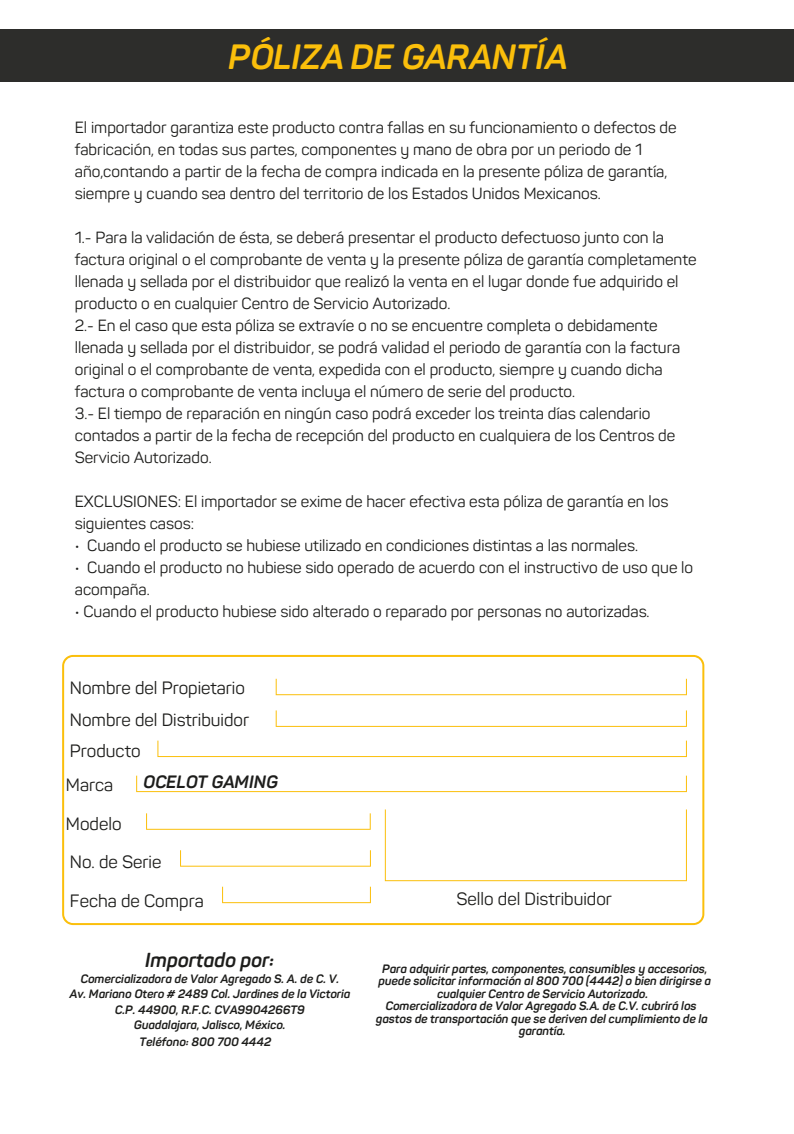
<style>
.page{position:relative;width:794px;height:1134px;background:#fff}
.page>*{position:absolute;margin:0;border:0;box-sizing:border-box;transform-origin:0 0}
.t1{font:italic 700 34.8px "Panton";color:#fbbf0b}
.t2{font:italic 700 20px "Panton";color:#1d1d1b}
.t3{font:17.6px/31.2px "Panton";color:#1d1d1b}
.t4{font:italic 700 17.6px "Panton";color:#1d1d1b}
.t5{font:16px/22px "Panton";color:#1d1d1b}
.t6{font:italic 700 12px/12.4px "Panton";color:#1d1d1b;text-align:center}
</style>
<div class="page">
<div style="left:0;top:29px;width:794px;height:52px;background:#2d2d2b"></div>
<svg style="left:62px;top:655px;width:642px;height:270px"></svg>
<svg style="left:276px;top:679px;width:411px;height:16px"></svg>
<svg style="left:276px;top:710px;width:411px;height:17px"></svg>
<svg style="left:157px;top:741px;width:530px;height:16px"></svg>
<svg style="left:136px;top:776px;width:551px;height:16px"></svg>
<svg style="left:180px;top:850px;width:191px;height:17px"></svg>
<svg style="left:222px;top:887px;width:149px;height:16px"></svg>
<svg style="left:146px;top:813px;width:225px;height:17px"></svg>
<svg style="left:385px;top:809px;width:302px;height:72px"></svg>
<h1 class="t1" style="left:228px;top:35px;width:341px">PÓLIZA DE GARANTÍA</h1>
<p class="t5" style="left:75px;top:116px;width:603px">El importador garantiza este producto contra fallas en su funcionamiento o defectos de fabricación, en todas sus partes, componentes y mano de obra por un periodo de 1 año,contando a partir de la fecha de compra indicada en la presente póliza de garantía, siempre y cuando sea dentro del territorio de los Estados Unidos Mexicanos.</p>
<p class="t5" style="left:75px;top:226px;width:623px">1.- Para la validación de ésta, se deberá presentar el producto defectuoso junto con la factura original o el comprobante de venta y la presente póliza de garantía completamente llenada y sellada por el distribuidor que realizó la venta en el lugar donde fue adquirido el producto o en cualquier Centro de Servicio Autorizado.<br>2.- En el caso que esta póliza se extravíe o no se encuentre completa o debidamente llenada y sellada por el distribuidor, se podrá validad el periodo de garantía con la factura original o el comprobante de venta, expedida con el producto, siempre y cuando dicha factura o comprobante de venta incluya el número de serie del producto.<br>3.- El tiempo de reparación en ningún caso podrá exceder los treinta días calendario contados a partir de la fecha de recepción del producto en cualquiera de los Centros de Servicio Autorizado.</p>
<p class="t5" style="left:75px;top:490px;width:595px">EXCLUSIONES: El importador se exime de hacer efectiva esta póliza de garantía en los siguientes casos:</p>
<p class="t5" style="left:75px;top:534px;width:564px">• Cuando el producto se hubiese utilizado en condiciones distintas a las normales.</p>
<p class="t5" style="left:75px;top:556px;width:620px">• Cuando el producto no hubiese sido operado de acuerdo con el instructivo de uso que lo acompaña.</p>
<p class="t5" style="left:75px;top:600px;width:576px">• Cuando el producto hubiese sido alterado o reparado por personas no autorizadas.</p>
<p class="t3" style="left:70px;top:672px;width:181px">Nombre del Propietario<br>Nombre del Distribuidor<br>Producto</p>
<p class="t3" style="left:66px;top:766px;width:97px;line-height:38px">Marca<br>Modelo<br>No. de Serie</p>
<p class="t3" style="left:70px;top:885px;width:135px">Fecha de Compra</p>
<p class="t3" style="left:456px;top:883px;width:157px">Sello del Distribuidor</p>
<p class="t4" style="left:143px;top:771px;width:136px">OCELOT GAMING</p>
<p class="t2" style="left:145px;top:947px;width:131px">Importado por:</p>
<p class="t6" style="left:69px;top:970px;width:282px;line-height:15.6px">Comercializadora de Valor Agregado S. A. de C. V.<br>Av. Mariano Otero # 2489 Col. Jardines de la Victoria C.P. 44900, R.F.C. CVA9904266T9<br>Guadalajara, Jalisco, México.</p>
<p class="t6" style="left:139px;top:1035px;width:133px">Teléfono: 800 700 4442</p>
<p class="t6" style="left:376px;top:962px;width:336px">Para adquirir partes, componentes, consumibles y accesorios, puede solicitar información al 800 700 (4442) o bien dirigirse a cualquier Centro de Servicio Autorizado.<br>Comercializadora de Valor Agregado S.A. de C.V. cubrirá los gastos de transportación que se deriven del cumplimiento de la garantía.</p>
</div>
